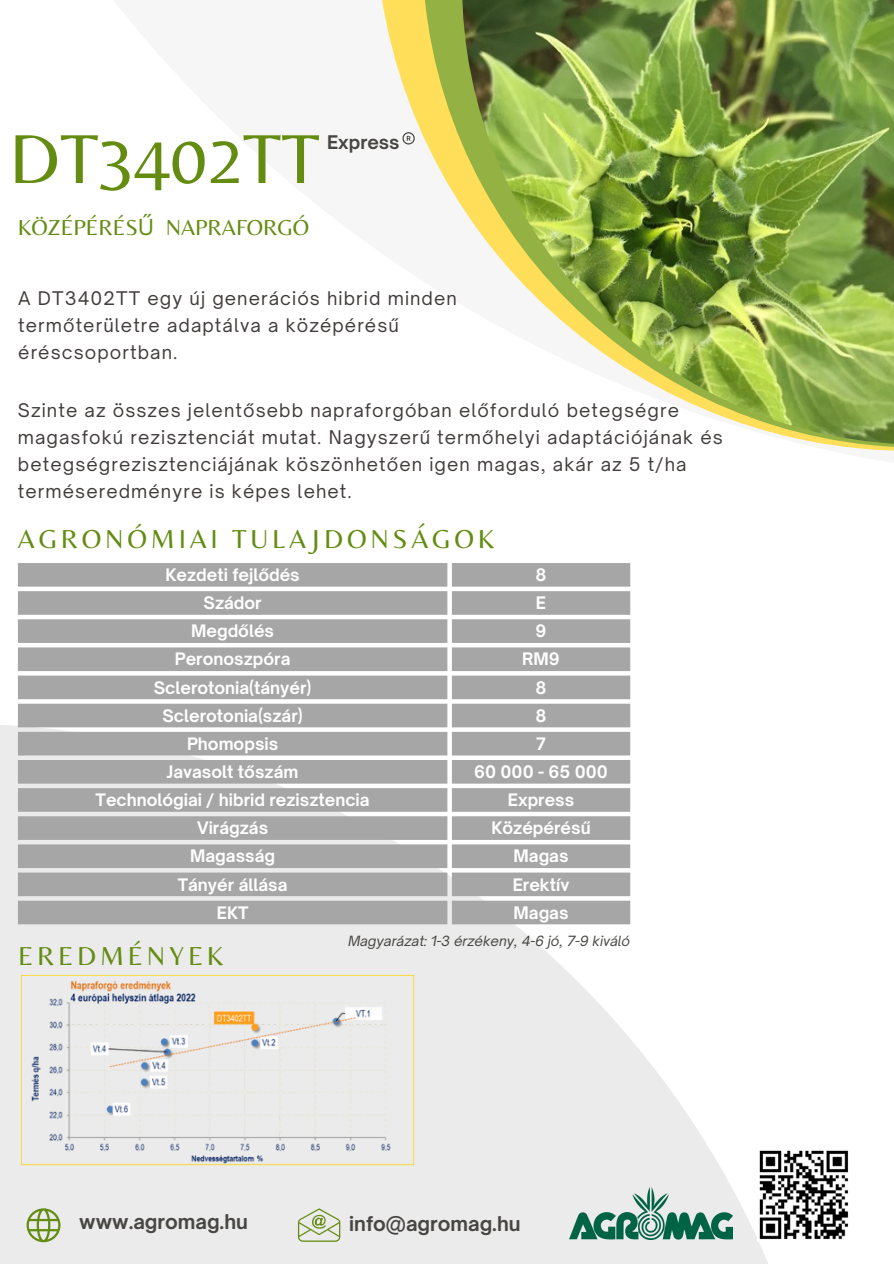
<style>
.page{position:relative;width:894px;height:1264px;background:#fff}
.page>*{position:absolute;margin:0;border:0;box-sizing:border-box;transform-origin:0 0}
.t1{font:72px "Belleza";color:#638c11}
.t2{font:27px "Belleza";letter-spacing:.14em;color:#638c11}
.t3{font:22.5px "Belleza";color:#638c11}
.t4{font:700 19.5px "Open Sauce One";color:#474643}
.t5{font:18px/27px "Open Sauce One";letter-spacing:.06em;color:#413d3c}
.t6{font:700 18px "Open Sauce One";color:#474643}
.t7{font:700 16.5px "Open Sauce One";color:#fff}
.t8{font:italic 13.5px "Open Sauce One";color:#474643}
.s1{font-family:"Noto Sans"}
</style>
<div class="page">
<svg style="left:382px;top:0;width:511px;height:451px"></svg>
<svg style="left:422px;top:0;width:471px;height:447px"></svg>
<img style="left:462px;top:0;width:431px;height:444px">
<div style="left:0;top:723px;width:837px;height:540px;background:linear-gradient(to right,#e5e5e4,#fafafa)"></div>
<img style="left:569px;top:1187px;width:163px;height:52px">
<svg style="left:27px;top:1208px;width:33px;height:34px"></svg>
<svg style="left:298px;top:1208px;width:42px;height:33px"></svg>
<svg style="left:18px;top:563px;width:612px;height:361px;background:#b2b2b2"></svg>
<img style="left:22px;top:975px;width:392px;height:190px">
<img style="left:757px;top:1148px;width:92px;height:93px">
<svg style="left:402px;top:132px;width:12px;height:12px"></svg>
<p class="t1" style="left:9px;top:116px;width:312px">DT3402TT</p>
<p class="t3" style="left:18px;top:214px;width:293px">KÖZÉPÉRÉS<span class="s1">Ű</span> NAPRAFORGÓ</p>
<p class="t6" style="left:327px;top:131px;width:74px">Express</p>
<p class="t5" style="left:18px;top:285px;width:440px">A DT3402TT egy új generációs hibrid minden termőterületre adaptálva a középérésű éréscsoportban.</p>
<p class="t5" style="left:18px;top:397px;width:706px">Szinte az összes jelentősebb napraforgóban előforduló betegségre magasfokú rezisztenciát mutat. Nagyszerű termőhelyi adaptációjának és betegségrezisztenciájának köszönhetően igen magas, akár az 5 t/ha terméseredményre is képes lehet.</p>
<h4 class="t2" style="left:18px;top:523px;width:477px">AGRONÓMIAI TULAJDONSÁGOK</h4>
<p class="t7" style="left:165px;top:564px;width:136px">Kezdeti fejlődés</p>
<h3 class="t7" style="left:535px;top:564px;width:13px">8</h3>
<p class="t7" style="left:203px;top:592px;width:60px">Szádor</p>
<h5 class="t7" style="left:536px;top:592px;width:12px">E</h5>
<h5 class="t7" style="left:191px;top:621px;width:84px">Megdőlés</h5>
<h2 class="t7" style="left:535px;top:621px;width:12px">9</h2>
<p class="t7" style="left:175px;top:649px;width:117px">Peronoszpóra</p>
<p class="t7" style="left:522px;top:649px;width:39px">RM9</p>
<p class="t7" style="left:154px;top:677px;width:159px">Sclerotonia(tányér)</p>
<p class="t7" style="left:535px;top:677px;width:13px">8</p>
<p class="t7" style="left:162px;top:705px;width:142px">Sclerotonia(szár)</p>
<p class="t7" style="left:535px;top:705px;width:13px">8</p>
<p class="t7" style="left:187px;top:733px;width:93px">Phomopsis</p>
<p class="t7" style="left:536px;top:733px;width:11px">7</p>
<p class="t7" style="left:167px;top:761px;width:133px">Javasolt tőszám</p>
<p class="t7" style="left:474px;top:761px;width:135px">60 000 - 65 000</p>
<p class="t7" style="left:96px;top:789px;width:275px">Technológiai / hibrid rezisztencia</p>
<p class="t7" style="left:507px;top:789px;width:68px">Express</p>
<p class="t7" style="left:197px;top:817px;width:73px">Virágzás</p>
<p class="t7" style="left:491px;top:817px;width:101px">Középérésű</p>
<p class="t7" style="left:190px;top:846px;width:86px">Magasság</p>
<p class="t7" style="left:513px;top:846px;width:56px">Magas</p>
<p class="t7" style="left:178px;top:874px;width:111px">Tányér állása</p>
<p class="t7" style="left:512px;top:874px;width:58px">Erektív</p>
<p class="t7" style="left:217px;top:902px;width:33px">EKT</p>
<p class="t7" style="left:513px;top:902px;width:56px">Magas</p>
<p class="t2" style="left:18px;top:940px;width:207px">EREDMÉNYEK</p>
<h2 class="t8" style="left:348px;top:932px;width:283px">Magyarázat: 1-3 érzékeny, 4-6 jó, 7-9 kiváló</h2>
<p class="t4" style="left:79px;top:1208px;width:170px">www.agromag.hu</p>
<p class="t4" style="left:349px;top:1211px;width:173px">info@agromag.hu</p>
</div>
